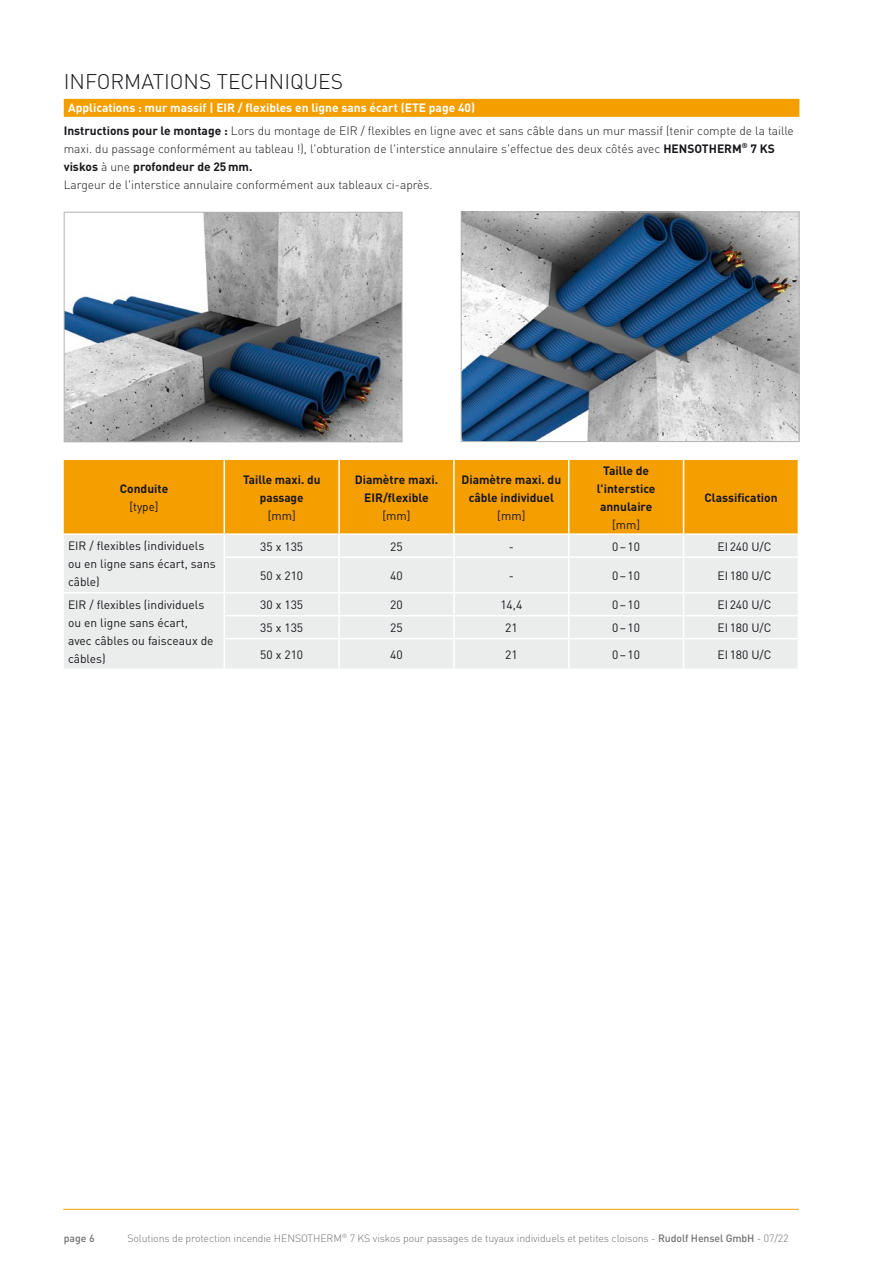
<style>
.page{position:relative;width:893px;height:1263px;background:#fff}
.page>*{position:absolute;margin:0;border:0;box-sizing:border-box;transform-origin:0 0}
.t1{font:300 21px "DIN";color:#1a171c}
.t2{font:300 12px/18px "DIN";color:#1a171c}
.t3{font:12px/18px "DIN";color:#1a171c}
.t4{font:700 12px/18px "DIN";color:#1a171c;text-align:center}
.t5{font:300 10.5px "DIN";letter-spacing:-.01em;color:#6f7172}
.t6{font:500 10.5px "DIN";color:#6f7172}
.s1{font-weight:700;color:#fff}
.s2{font-weight:700}
.s3{font-weight:500}
</style>
<div class="page">
<hr style="left:63px;top:1209px;width:736px;height:1px;background:#f49e00">
<div style="left:64px;top:99px;width:735px;height:18px;background:#f49e00"></div>
<img style="left:66px;top:214px;width:334px;height:226px">
<div style="left:64px;top:212px;width:338px;height:230px;border:1px solid #b1b3b4"></div>
<img style="left:463px;top:214px;width:334px;height:226px">
<div style="left:461px;top:212px;width:338px;height:230px;border:1px solid #b1b3b4"></div>
<div style="left:64px;top:460px;width:734px;height:73px;background:#f49e00"></div>
<div style="left:64px;top:535px;width:734px;height:133px;background:#ebeded"></div>
<svg style="left:224px;top:535px;width:1px;height:21px"></svg>
<hr style="left:338px;top:535px;width:2px;height:21px;background:#fff">
<hr style="left:453px;top:535px;width:2px;height:21px;background:#fff">
<svg style="left:568px;top:535px;width:1px;height:21px"></svg>
<svg style="left:683px;top:535px;width:1px;height:21px"></svg>
<hr style="left:224px;top:556px;width:115px;height:2px;background:#fff">
<hr style="left:224px;top:558px;width:1px;height:34px;background:#fff">
<hr style="left:339px;top:556px;width:115px;height:2px;background:#fff">
<hr style="left:338px;top:558px;width:2px;height:34px;background:#fff">
<hr style="left:454px;top:556px;width:115px;height:2px;background:#fff">
<hr style="left:569px;top:556px;width:115px;height:2px;background:#fff">
<hr style="left:683px;top:558px;width:1px;height:34px;background:#fff">
<hr style="left:64px;top:592px;width:160px;height:1px;background:#fff">
<hr style="left:224px;top:592px;width:115px;height:1px;background:#fff">
<hr style="left:339px;top:592px;width:115px;height:1px;background:#fff">
<hr style="left:338px;top:593px;width:2px;height:22px;background:#fff">
<hr style="left:454px;top:592px;width:115px;height:1px;background:#fff">
<hr style="left:569px;top:592px;width:115px;height:1px;background:#fff">
<hr style="left:224px;top:615px;width:115px;height:1px;background:#fff">
<hr style="left:339px;top:615px;width:115px;height:1px;background:#fff">
<hr style="left:338px;top:616px;width:2px;height:22px;background:#fff">
<hr style="left:454px;top:615px;width:115px;height:1px;background:#fff">
<hr style="left:569px;top:615px;width:115px;height:1px;background:#fff">
<hr style="left:224px;top:638px;width:115px;height:1px;background:#fff">
<svg style="left:224px;top:593px;width:1px;height:75px"></svg>
<hr style="left:339px;top:638px;width:115px;height:1px;background:#fff">
<hr style="left:338px;top:639px;width:2px;height:29px;background:#fff">
<hr style="left:454px;top:638px;width:115px;height:1px;background:#fff">
<hr style="left:569px;top:638px;width:115px;height:1px;background:#fff">
<svg style="left:683px;top:593px;width:1px;height:75px"></svg>
<hr style="left:568px;top:558px;width:1px;height:34px;background:#fff">
<svg style="left:568px;top:593px;width:1px;height:75px"></svg>
<hr style="left:453px;top:558px;width:2px;height:34px;background:#fff">
<hr style="left:684px;top:556px;width:115px;height:2px;background:#fff">
<hr style="left:453px;top:593px;width:2px;height:22px;background:#fff">
<hr style="left:684px;top:592px;width:115px;height:1px;background:#fff">
<hr style="left:453px;top:616px;width:2px;height:22px;background:#fff">
<hr style="left:684px;top:615px;width:115px;height:1px;background:#fff">
<hr style="left:453px;top:639px;width:2px;height:29px;background:#fff">
<hr style="left:684px;top:638px;width:115px;height:1px;background:#fff">
<hr style="left:224px;top:460px;width:1px;height:73px;background:#fff">
<hr style="left:338px;top:460px;width:2px;height:73px;background:#fff">
<hr style="left:453px;top:460px;width:2px;height:73px;background:#fff">
<hr style="left:568px;top:460px;width:1px;height:73px;background:#fff">
<hr style="left:683px;top:460px;width:1px;height:73px;background:#fff">
<h1 class="t1" style="left:64px;top:68px;width:281px">INFORMATIONS TECHNIQUES</h1>
<p class="t2" style="left:64px;top:96px;width:732px;line-height:23.2px;text-indent:4px"><span class="s1">Applications : mur massif | EIR / flexibles en ligne sans écart (ETE page 40)<br></span><span class="s2">Instructions pour le montage :</span> Lors du montage de EIR / flexibles en ligne avec et sans câble dans un mur massif (tenir compte de la taille</p>
<p class="t2" style="left:64px;top:140px;width:713px">maxi. du passage conformément au tableau !), l'obturation de l'interstice annulaire s'effectue des deux côtés avec <span class="s2">HENSOTHERM</span><sup>®</sup> <span class="s2">7 KS viskos</span> à une <span class="s2">profondeur de 25mm.<br></span>Largeur de l'interstice annulaire conformément aux tableaux ci-après.</p>
<p class="t4" style="left:120px;top:479px;width:50px">Conduite</p>
<p class="t3" style="left:129px;top:497px;width:31px">[type]</p>
<p class="t4" style="left:243px;top:470px;width:79px">Taille maxi. du passage</p>
<p class="t3" style="left:268px;top:506px;width:30px">[mm]</p>
<p class="t4" style="left:355px;top:470px;width:85px">Diamètre maxi.<br>EIR/flexible</p>
<p class="t3" style="left:382px;top:506px;width:30px">[mm]</p>
<p class="t4" style="left:461px;top:470px;width:101px">Diamètre maxi. du câble individuel</p>
<p class="t3" style="left:497px;top:506px;width:30px">[mm]</p>
<p class="t4" style="left:597px;top:461px;width:60px">Taille de l'interstice annulaire</p>
<p class="t3" style="left:612px;top:515px;width:30px">[mm]</p>
<p class="t4" style="left:704px;top:488px;width:75px">Classification</p>
<p class="t3" style="left:68px;top:537px;width:149px">EIR / flexibles (individuels ou en ligne sans écart, sans câble)</p>
<p class="t3" style="left:260px;top:537px;width:45px">35 x 135</p>
<p class="t3" style="left:390px;top:537px;width:14px">25</p>
<p class="t3" style="left:509px;top:537px;width:7px">-</p>
<p class="t3" style="left:612px;top:537px;width:30px">0–10</p>
<p class="t3" style="left:718px;top:537px;width:55px">EI240 U/C</p>
<p class="t3" style="left:260px;top:566px;width:45px">50 x 210</p>
<p class="t3" style="left:390px;top:566px;width:14px">40</p>
<p class="t3" style="left:509px;top:566px;width:7px">-</p>
<p class="t3" style="left:612px;top:566px;width:30px">0–10</p>
<p class="t3" style="left:718px;top:566px;width:55px">EI180 U/C</p>
<p class="t3" style="left:68px;top:595px;width:147px">EIR / flexibles (individuels ou en ligne sans écart, avec câbles ou faisceaux de câbles)</p>
<p class="t3" style="left:260px;top:595px;width:45px">30 x 135</p>
<p class="t3" style="left:390px;top:595px;width:14px">20</p>
<p class="t3" style="left:500px;top:595px;width:23px">14,4</p>
<p class="t3" style="left:612px;top:595px;width:30px">0–10</p>
<p class="t3" style="left:718px;top:595px;width:55px">EI240 U/C</p>
<p class="t3" style="left:260px;top:618px;width:45px">35 x 135</p>
<p class="t3" style="left:390px;top:618px;width:14px">25</p>
<p class="t3" style="left:505px;top:618px;width:14px">21</p>
<p class="t3" style="left:612px;top:618px;width:30px">0–10</p>
<p class="t3" style="left:718px;top:618px;width:55px">EI180 U/C</p>
<p class="t3" style="left:260px;top:645px;width:45px">50 x 210</p>
<p class="t3" style="left:390px;top:645px;width:14px">40</p>
<p class="t3" style="left:505px;top:645px;width:14px">21</p>
<p class="t3" style="left:612px;top:645px;width:30px">0–10</p>
<p class="t3" style="left:718px;top:645px;width:55px">EI180 U/C</p>
<p class="t6" style="left:64px;top:1231px;width:32px">page 6</p>
<p class="t5" style="left:127px;top:1232px;width:663px">Solutions de protection incendie HENSOTHERM<sup>®</sup> 7 KS viskos pour passages de tuyaux individuels et petites cloisons - <span class="s3">Rudolf Hensel GmbH</span> - 07/22</p>
</div>
